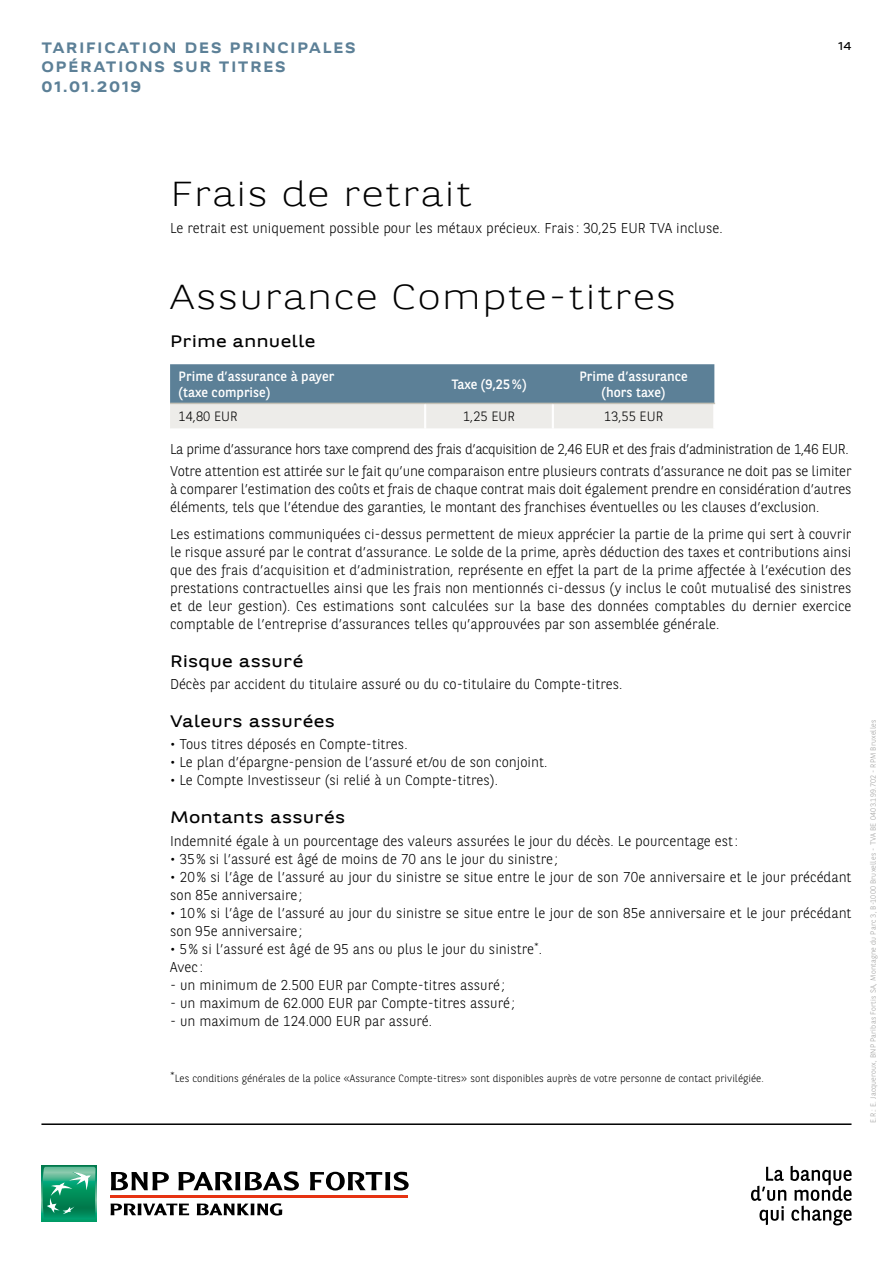
<style>
.page{position:relative;width:893px;height:1263px;background:#fff}
.page>*{position:absolute;margin:0;border:0;box-sizing:border-box;transform-origin:0 0}
.t1{font:300 34.5px "BNPP Expanded Sans";letter-spacing:.04em;color:#000}
.t2{font:16.5px "BNPP Expanded Sans";letter-spacing:.015em;color:#000}
.t3{font:700 15px/19.5px "BNPP Expanded Sans";letter-spacing:.1em;color:#5c8097}
.t4{font:300 14.25px/18px "BNPP Sans";color:#000}
.t5{font:13.5px/16.2px "BNPP Sans";color:#fff}
.t6{font:300 13.5px "BNPP Sans";color:#000}
.t7{font:11.25px "BNPP Expanded Sans";color:#000}
.t8{font:300 10.5px "BNPP Sans";color:#000}
.t9{font:300 7.5px "BNPP Sans";letter-spacing:.025em;color:#9d9d9c}
</style>
<div class="page">
<div style="left:41px;top:1166px;width:56px;height:55px;background:#009e6c"></div>
<svg style="left:42px;top:1167px;width:54px;height:49px"></svg>
<svg style="left:111px;top:1171px;width:298px;height:44px"></svg>
<hr style="left:41px;top:1123px;width:810px;height:2px;background:#000">
<svg style="left:751px;top:1166px;width:101px;height:59px"></svg>
<svg style="left:170px;top:364px;width:546px;height:64px;background:#94aab6"></svg>
<hr style="left:170px;top:403px;width:255px;height:1px;background:#c4c1b6">
<hr style="left:425px;top:403px;width:128px;height:1px;background:#c4c1b6">
<hr style="left:553px;top:403px;width:162px;height:1px;background:#c4c1b6">
<p class="t3" style="left:41px;top:37px;width:316px">TARIFICATION DES PRINCIPALES<br>OPÉRATIONS SUR TITRES<br>01.01.2019</p>
<p class="t7" style="left:838px;top:38px;width:15px">14</p>
<h1 class="t1" style="left:170px;top:170px;width:303px">Frais de retrait</h1>
<p class="t4" style="left:170px;top:218px;width:554px">Le retrait est uniquement possible pour les métaux précieux. Frais : 30,25 EUR TVA incluse.</p>
<h1 class="t1" style="left:170px;top:274px;width:508px">Assurance Compte-titres</h1>
<p class="t2" style="left:170px;top:330px;width:147px">Prime annuelle</p>
<p class="t5" style="left:179px;top:367px;width:157px">Prime d’assurance à payer (taxe comprise)</p>
<p class="t5" style="left:451px;top:375px;width:77px">Taxe (9,25%)</p>
<p class="t5" style="left:579px;top:367px;width:110px;text-align:center">Prime d’assurance (hors taxe)</p>
<p class="t6" style="left:179px;top:407px;width:61px">14,80 EUR</p>
<p class="t6" style="left:463px;top:407px;width:53px">1,25 EUR</p>
<p class="t6" style="left:604px;top:407px;width:61px">13,55 EUR</p>
<p class="t4" style="left:170px;top:437px;width:683px;line-height:22.2px">La prime d’assurance hors taxe comprend des frais d’acquisition de 2,46 EUR et des frais d’administration de 1,46 EUR.<br>Votre attention est attirée sur le fait qu’une comparaison entre plusieurs contrats d’assurance ne doit pas se limiter</p>
<p class="t4" style="left:170px;top:480px;width:683px">à comparer l’estimation des coûts et frais de chaque contrat mais doit également prendre en considération d’autres éléments, tels que l’étendue des garanties, le montant des franchises éventuelles ou les clauses d’exclusion.</p>
<p class="t4" style="left:170px;top:524px;width:683px;text-align:justify">Les estimations communiquées ci-dessus permettent de mieux apprécier la partie de la prime qui sert à couvrir le risque assuré par le contrat d’assurance. Le solde de la prime, après déduction des taxes et contributions ainsi que des frais d’acquisition et d’administration, représente en effet la part de la prime affectée à l’exécution des prestations contractuelles ainsi que les frais non mentionnés ci-dessus (y inclus le coût mutualisé des sinistres et de leur gestion). Ces estimations sont calculées sur la base des données comptables du dernier exercice comptable de l’entreprise d’assurances telles qu’approuvées par son assemblée générale.</p>
<p class="t2" style="left:170px;top:650px;width:135px">Risque assuré</p>
<p class="t4" style="left:170px;top:674px;width:454px">Décès par accident du titulaire assuré ou du co-titulaire du Compte-titres.</p>
<p class="t2" style="left:170px;top:710px;width:166px">Valeurs assurées</p>
<p class="t4" style="left:170px;top:735px;width:239px">• Tous titres déposés en Compte-titres.</p>
<p class="t4" style="left:170px;top:753px;width:379px">• Le plan d’épargne-pension de l’assuré et/ou de son conjoint.</p>
<p class="t4" style="left:170px;top:771px;width:329px">• Le Compte Investisseur (si relié à un Compte-titres).</p>
<p class="t2" style="left:170px;top:806px;width:177px">Montants assurés</p>
<p class="t4" style="left:170px;top:831px;width:570px">Indemnité égale à un pourcentage des valeurs assurées le jour du décès. Le pourcentage est:</p>
<p class="t4" style="left:170px;top:849px;width:389px">• 35% si l’assuré est âgé de moins de 70 ans le jour du sinistre ;</p>
<p class="t4" style="left:170px;top:867px;width:683px">• 20% si l’âge de l’assuré au jour du sinistre se situe entre le jour de son 70e anniversaire et le jour précédant son 85e anniversaire ;</p>
<p class="t4" style="left:170px;top:903px;width:683px">• 10% si l’âge de l’assuré au jour du sinistre se situe entre le jour de son 85e anniversaire et le jour précédant son 95e anniversaire ;</p>
<p class="t4" style="left:170px;top:939px;width:374px">• 5% si l’assuré est âgé de 95 ans ou plus le jour du sinistre<sup>*</sup>.<br>Avec :</p>
<p class="t4" style="left:170px;top:975px;width:336px">- un minimum de 2.500 EUR par Compte-titres assuré ;</p>
<p class="t4" style="left:170px;top:993px;width:346px">- un maximum de 62.000 EUR par Compte-titres assuré ;</p>
<p class="t4" style="left:170px;top:1011px;width:263px">- un maximum de 124.000 EUR par assuré.</p>
<p class="t8" style="left:170px;top:1071px;width:595px"><sup>*</sup>Les conditions générales de la police «Assurance Compte-titres» sont disponibles auprès de votre personne de contact privilégiée.</p>
<p class="t9" style="left:868px;top:1123px;width:405px;rotate:-90deg">E.R.: E. Jacqueroux, BNP Paribas Fortis SA, Montagne du Parc 3, B‑1000 Bruxelles - TVA BE 0403.199.702 - RPM Bruxelles</p>
</div>
